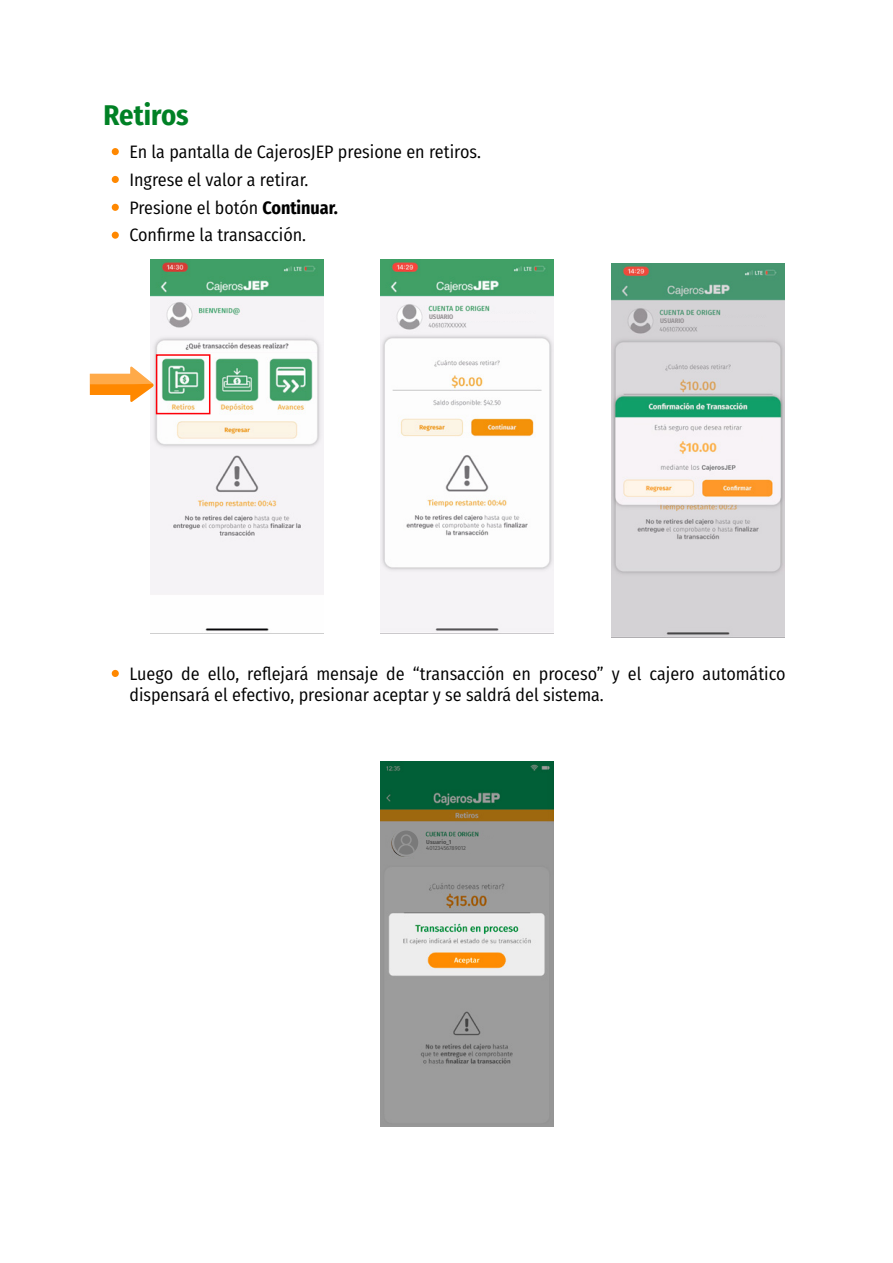
<style>
.page{position:relative;width:893px;height:1263px;background:#fff}
.page>*{position:absolute;margin:0;border:0;box-sizing:border-box;transform-origin:0 0}
.t1{font:700 28.5px "Fira Sans Condensed";color:#008125}
.t2{font:18px/27.9px "Fira Sans Condensed";color:#000}
.t3{font:700 6.6px "Fira Sans Condensed";color:#9a9598}
.t4{font:700 6.6px "Fira Sans Condensed";color:#979396}
.t5{font:5.7px "Fira Sans";letter-spacing:-.005em;color:#454545}
.t6{font:500 5.7px "Fira Sans";color:#454545}
.s1{font-weight:700}
</style>
<div class="page">
<div style="left:112px;top:148px;width:7px;height:7px;background:#f80;border-radius:50%"></div>
<div style="left:112px;top:176px;width:7px;height:7px;background:#f80;border-radius:50%"></div>
<div style="left:112px;top:204px;width:7px;height:7px;background:#f80;border-radius:50%"></div>
<div style="left:112px;top:232px;width:7px;height:7px;background:#f80;border-radius:50%"></div>
<div style="left:112px;top:670px;width:7px;height:7px;background:#f80;border-radius:50%"></div>
<img style="left:150px;top:259px;width:173px;height:375px">
<div style="left:156px;top:354px;width:54px;height:60px;border:2px solid #fd0009"></div>
<img style="left:381px;top:259px;width:173px;height:375px">
<div style="left:428px;top:314px;width:107px;height:7px;background:#f6f3f6"></div>
<img style="left:612px;top:263px;width:173px;height:375px">
<div style="left:659px;top:318px;width:107px;height:7px;background:#d4d2d5"></div>
<img style="left:381px;top:761px;width:173px;height:365px">
<svg style="left:90px;top:366px;width:64px;height:36px"></svg>
<div style="left:392px;top:828px;width:28px;height:29px;background:#979797;border-radius:50%"></div>
<div style="left:394px;top:830px;width:24px;height:25px;background:#7a7a7a;border-radius:50%"></div>
<svg style="left:398px;top:834px;width:17px;height:18px"></svg>
<div style="left:423px;top:840px;width:86px;height:12px;background:#979797"></div>
<h1 class="t1" style="left:103px;top:91px;width:87px">Retiros</h1>
<p class="t2" style="left:129px;top:137px;width:353px">En la pantalla de CajerosJEP presione en retiros.<br>Ingrese el valor a retirar.<br>Presione el botón <span class="s1">Continuar.<br></span>Confirme la transacción.</p>
<p class="t3" style="left:429px;top:311px;width:26px">USUARIO</p>
<p class="t4" style="left:660px;top:315px;width:26px">USUARIO</p>
<p class="t2" style="left:129px;top:662px;width:658px;line-height:21.6px">Luego de ello, reflejará mensaje de “transacción en proceso” y el cajero automático dispensará el efectivo, presionar aceptar y se saldrá del sistema.</p>
<p class="t6" style="left:426px;top:837px;width:26px">Usuario_1</p>
<p class="t5" style="left:426px;top:844px;width:41px">40123456789012</p>
</div>
